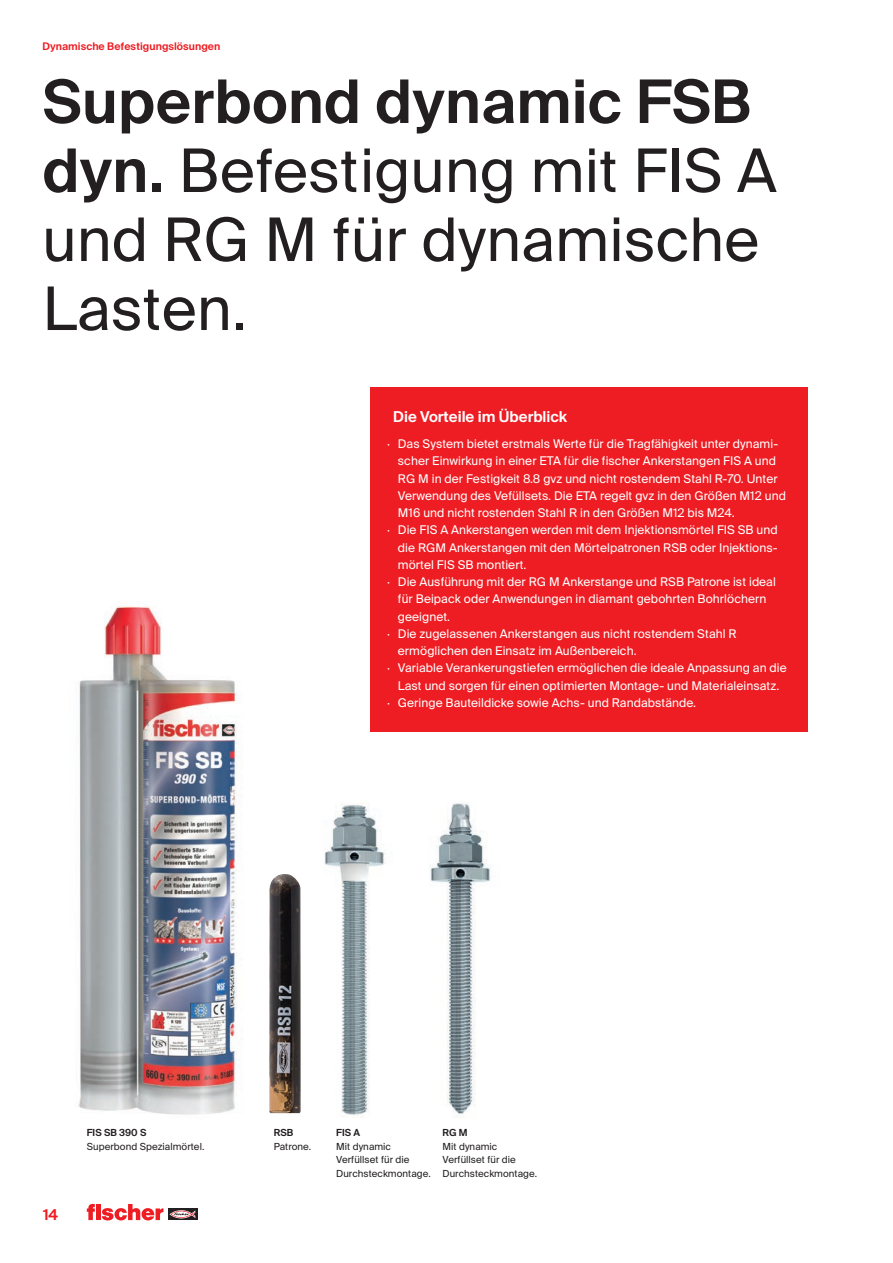
<style>
.page{position:relative;width:893px;height:1263px;background:#fff}
.page>*{position:absolute;margin:0;border:0;box-sizing:border-box;transform-origin:0 0}
.t1{font:60px/69px "fischerstrong";letter-spacing:.005em;color:#231f20}
.t2{font:600 15px "fischerstrong";color:#fff}
.t3{font:600 15px "fischerstrong";color:#ee1d23}
.t4{font:12px "fischerstrong";letter-spacing:.005em;color:#fff}
.t5{font:600 10.5px "fischerstrong";letter-spacing:.005em;color:#ee1d23}
.t6{font:9.75px/13.5px "fischerstrong";letter-spacing:.005em;color:#231f20}
.t7{font:600 9.75px "fischerstrong";letter-spacing:.005em;color:#231f20}
.s1{font-weight:600}
</style>
<div class="page">
<svg style="left:168px;top:1208px;width:29px;height:12px"></svg>
<svg style="left:169px;top:1210px;width:26px;height:8px"></svg>
<svg style="left:87px;top:1204px;width:76px;height:16px"></svg>
<img style="left:269px;top:874px;width:32px;height:239px">
<img style="left:79px;top:606px;width:164px;height:509px">
<img style="left:430px;top:803px;width:61px;height:314px">
<img style="left:324px;top:804px;width:63px;height:311px">
<div style="left:370px;top:387px;width:438px;height:345px;background:#ee1d23"></div>
<p class="t5" style="left:43px;top:41px;width:179px">Dynamische Befestigungslösungen</p>
<h1 class="t1" style="left:43px;top:68px;width:736px"><span class="s1">Superbond dynamic FSB dyn.</span> Befestigung mit FIS A und RG M für dynamische<br>Lasten.</h1>
<p class="t2" style="left:393px;top:408px;width:175px">Die Vorteile im Überblick</p>
<p class="t4" style="left:387px;top:437px;width:392px">· Das System bietet erstmals Werte für die Tragfähigkeit unter dynami-</p>
<p class="t4" style="left:398px;top:454px;width:380px">scher Einwirkung in einer ETA für die fischer Ankerstangen FIS A und</p>
<p class="t4" style="left:398px;top:471px;width:381px">RG M in der Festigkeit 8.8 gvz und nicht rostendem Stahl R-70. Unter</p>
<p class="t4" style="left:398px;top:489px;width:389px">Verwendung des Vefüllsets. Die ETA regelt gvz in den Größen M12 und</p>
<p class="t4" style="left:398px;top:506px;width:338px">M16 und nicht rostenden Stahl R in den Größen M12 bis M24.</p>
<p class="t4" style="left:387px;top:523px;width:392px">· Die FIS A Ankerstangen werden mit dem Injektionsmörtel FIS SB und</p>
<p class="t4" style="left:398px;top:540px;width:381px">die RGM Ankerstangen mit den Mörtelpatronen RSB oder Injektions-</p>
<p class="t4" style="left:398px;top:558px;width:130px">mörtel FIS SB montiert.</p>
<p class="t4" style="left:387px;top:575px;width:390px">· Die Ausführung mit der RG M Ankerstange und RSB Patrone ist ideal</p>
<p class="t4" style="left:398px;top:592px;width:370px">für Beipack oder Anwendungen in diamant gebohrten Bohrlöchern</p>
<p class="t4" style="left:398px;top:609px;width:54px">geeignet.</p>
<p class="t4" style="left:387px;top:627px;width:351px">· Die zugelassenen Ankerstangen aus nicht rostendem Stahl R</p>
<p class="t4" style="left:398px;top:644px;width:240px">ermöglichen den Einsatz im Außenbereich.</p>
<p class="t4" style="left:387px;top:661px;width:401px">· Variable Verankerungstiefen ermöglichen die ideale Anpassung an die</p>
<p class="t4" style="left:398px;top:678px;width:383px">Last und sorgen für einen optimierten Montage- und Materialeinsatz.</p>
<p class="t4" style="left:387px;top:696px;width:310px">· Geringe Bauteildicke sowie Achs- und Randabstände.</p>
<p class="t3" style="left:43px;top:1206px;width:17px">14</p>
<p class="t7" style="left:87px;top:1127px;width:61px">FIS SB 390 S</p>
<p class="t6" style="left:87px;top:1139px;width:119px">Superbond Spezialmörtel.</p>
<p class="t7" style="left:274px;top:1127px;width:21px">RSB</p>
<p class="t6" style="left:274px;top:1139px;width:39px">Patrone.</p>
<p class="t7" style="left:336px;top:1127px;width:25px">FIS A</p>
<p class="t6" style="left:336px;top:1139px;width:96px">Mit dynamic<br>Verfüllset für die<br>Durchsteckmontage.</p>
<p class="t7" style="left:443px;top:1127px;width:27px">RG M</p>
<p class="t6" style="left:443px;top:1139px;width:96px">Mit dynamic<br>Verfüllset für die<br>Durchsteckmontage.</p>
</div>
